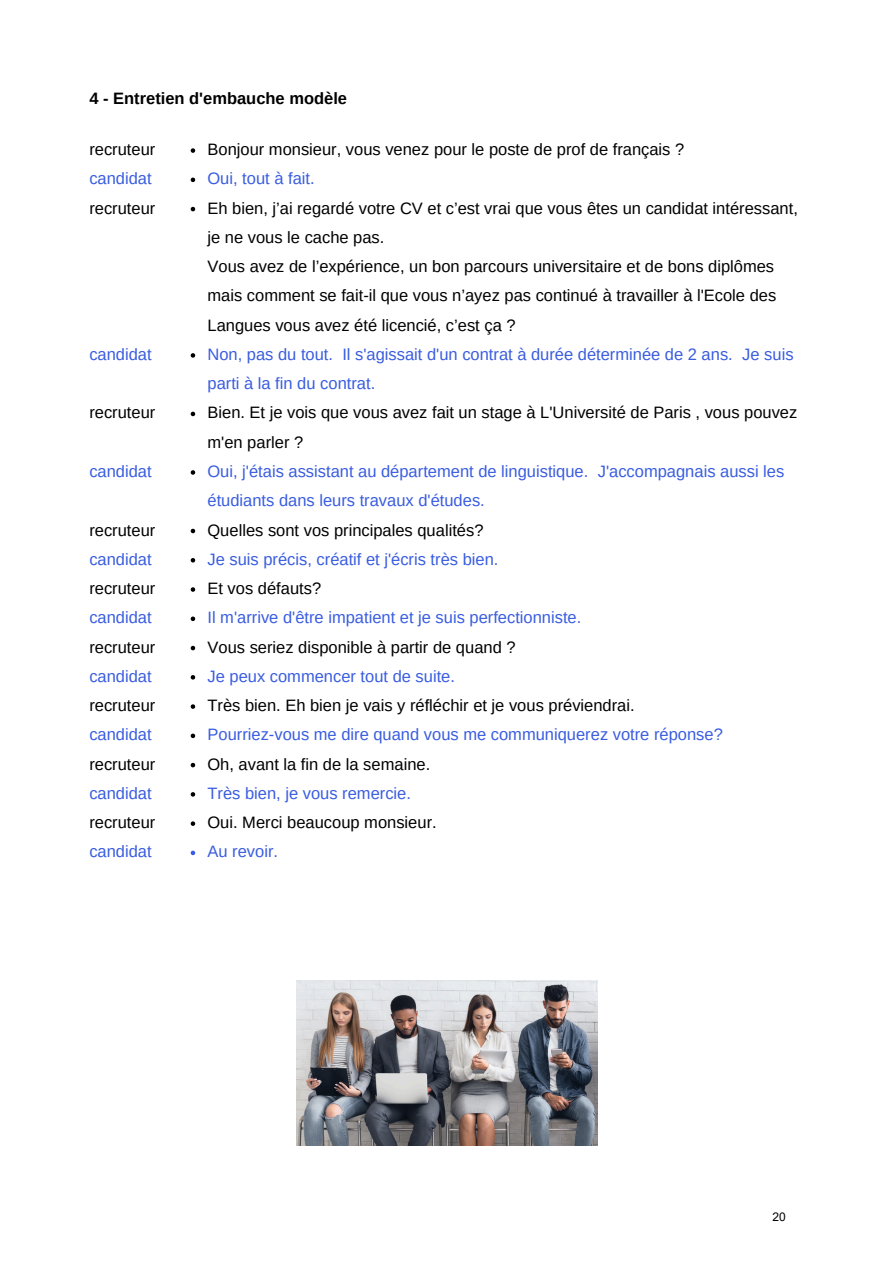
<style>
.page{position:relative;width:894px;height:1264px;background:#fff}
.page>*{position:absolute;margin:0;border:0;box-sizing:border-box;transform-origin:0 0}
.t1{font:16.5px/29.2px "Arimo";color:#000}
.t2{font:16.5px/29.2px "Arimo";color:#395ce0}
.t3{font:700 16.5px "Arimo";color:#000}
.t4{font:12px "Arial";color:#000}
</style>
<div class="page">
<img style="left:296px;top:980px;width:301px;height:165px">
<svg style="left:191px;top:148px;width:4px;height:5px"></svg>
<svg style="left:191px;top:177px;width:4px;height:5px"></svg>
<svg style="left:191px;top:207px;width:4px;height:4px"></svg>
<svg style="left:191px;top:353px;width:4px;height:4px"></svg>
<svg style="left:191px;top:411px;width:4px;height:5px"></svg>
<svg style="left:191px;top:470px;width:4px;height:4px"></svg>
<svg style="left:191px;top:528px;width:4px;height:5px"></svg>
<svg style="left:191px;top:558px;width:4px;height:4px"></svg>
<svg style="left:191px;top:587px;width:4px;height:4px"></svg>
<svg style="left:191px;top:616px;width:4px;height:5px"></svg>
<svg style="left:191px;top:645px;width:4px;height:5px"></svg>
<svg style="left:191px;top:675px;width:4px;height:4px"></svg>
<svg style="left:191px;top:704px;width:4px;height:4px"></svg>
<svg style="left:191px;top:733px;width:4px;height:5px"></svg>
<svg style="left:191px;top:762px;width:4px;height:5px"></svg>
<svg style="left:191px;top:792px;width:4px;height:4px"></svg>
<svg style="left:191px;top:821px;width:4px;height:4px"></svg>
<svg style="left:191px;top:850px;width:4px;height:5px"></svg>
<p class="t3" style="left:89px;top:89px;width:259px">4 - Entretien d'embauche modèle</p>
<p class="t1" style="left:207px;top:135px;width:478px">Bonjour monsieur, vous venez pour le poste de prof de français ?</p>
<p class="t2" style="left:207px;top:164px;width:109px">Oui, tout à fait.</p>
<p class="t1" style="left:207px;top:193px;width:591px">Eh bien, j’ai regardé votre CV et c’est vrai que vous êtes un candidat intéressant, je ne vous le cache pas.</p>
<p class="t1" style="left:207px;top:252px;width:570px">Vous avez de l’expérience, un bon parcours universitaire et de bons diplômes mais comment se fait-il que vous n’ayez pas continué à travailler à l'Ecole des<br>Langues vous avez été licencié, c’est ça ?</p>
<p class="t2" style="left:207px;top:339px;width:587px">Non, pas du tout. Il s'agissait d'un contrat à durée déterminée de 2 ans. Je suis parti à la fin du contrat.</p>
<p class="t1" style="left:207px;top:398px;width:591px">Bien. Et je vois que vous avez fait un stage à L'Université de Paris , vous pouvez m'en parler ?</p>
<p class="t2" style="left:207px;top:456px;width:578px">Oui, j'étais assistant au département de linguistique. J'accompagnais aussi les étudiants dans leurs travaux d'études.</p>
<p class="t1" style="left:207px;top:515px;width:277px">Quelles sont vos principales qualités?</p>
<p class="t2" style="left:207px;top:544px;width:292px">Je suis précis, créatif et j'écris très bien.</p>
<p class="t1" style="left:207px;top:573px;width:115px">Et vos défauts?</p>
<p class="t2" style="left:207px;top:603px;width:375px">Il m'arrive d'être impatient et je suis perfectionniste.</p>
<p class="t1" style="left:207px;top:632px;width:309px">Vous seriez disponible à partir de quand ?</p>
<p class="t2" style="left:207px;top:661px;width:249px">Je peux commencer tout de suite.</p>
<p class="t1" style="left:207px;top:690px;width:428px">Très bien. Eh bien je vais y réfléchir et je vous préviendrai.</p>
<p class="t2" style="left:207px;top:720px;width:516px">Pourriez-vous me dire quand vous me communiquerez votre réponse?</p>
<p class="t1" style="left:207px;top:749px;width:224px">Oh, avant la fin de la semaine.</p>
<p class="t2" style="left:207px;top:778px;width:205px">Très bien, je vous remercie.</p>
<p class="t1" style="left:207px;top:807px;width:231px">Oui. Merci beaucoup monsieur.</p>
<p class="t2" style="left:207px;top:837px;width:72px">Au revoir.</p>
<p class="t1" style="left:89px;top:135px;width:67px">recruteur</p>
<p class="t2" style="left:89px;top:164px;width:64px">candidat</p>
<p class="t1" style="left:89px;top:193px;width:67px">recruteur</p>
<p class="t2" style="left:89px;top:339px;width:64px">candidat</p>
<p class="t1" style="left:89px;top:398px;width:67px">recruteur</p>
<p class="t2" style="left:89px;top:456px;width:64px">candidat</p>
<p class="t1" style="left:89px;top:515px;width:67px">recruteur</p>
<p class="t2" style="left:89px;top:544px;width:64px">candidat</p>
<p class="t1" style="left:89px;top:573px;width:67px">recruteur</p>
<p class="t2" style="left:89px;top:603px;width:64px">candidat</p>
<p class="t1" style="left:89px;top:632px;width:67px">recruteur</p>
<p class="t2" style="left:89px;top:661px;width:64px">candidat</p>
<p class="t1" style="left:89px;top:690px;width:67px">recruteur</p>
<p class="t2" style="left:89px;top:720px;width:64px">candidat</p>
<p class="t1" style="left:89px;top:749px;width:67px">recruteur</p>
<p class="t2" style="left:89px;top:778px;width:64px">candidat</p>
<p class="t1" style="left:89px;top:807px;width:67px">recruteur</p>
<p class="t2" style="left:89px;top:837px;width:64px">candidat</p>
<p class="t4" style="left:772px;top:1208px;width:15px">20</p>
</div>
